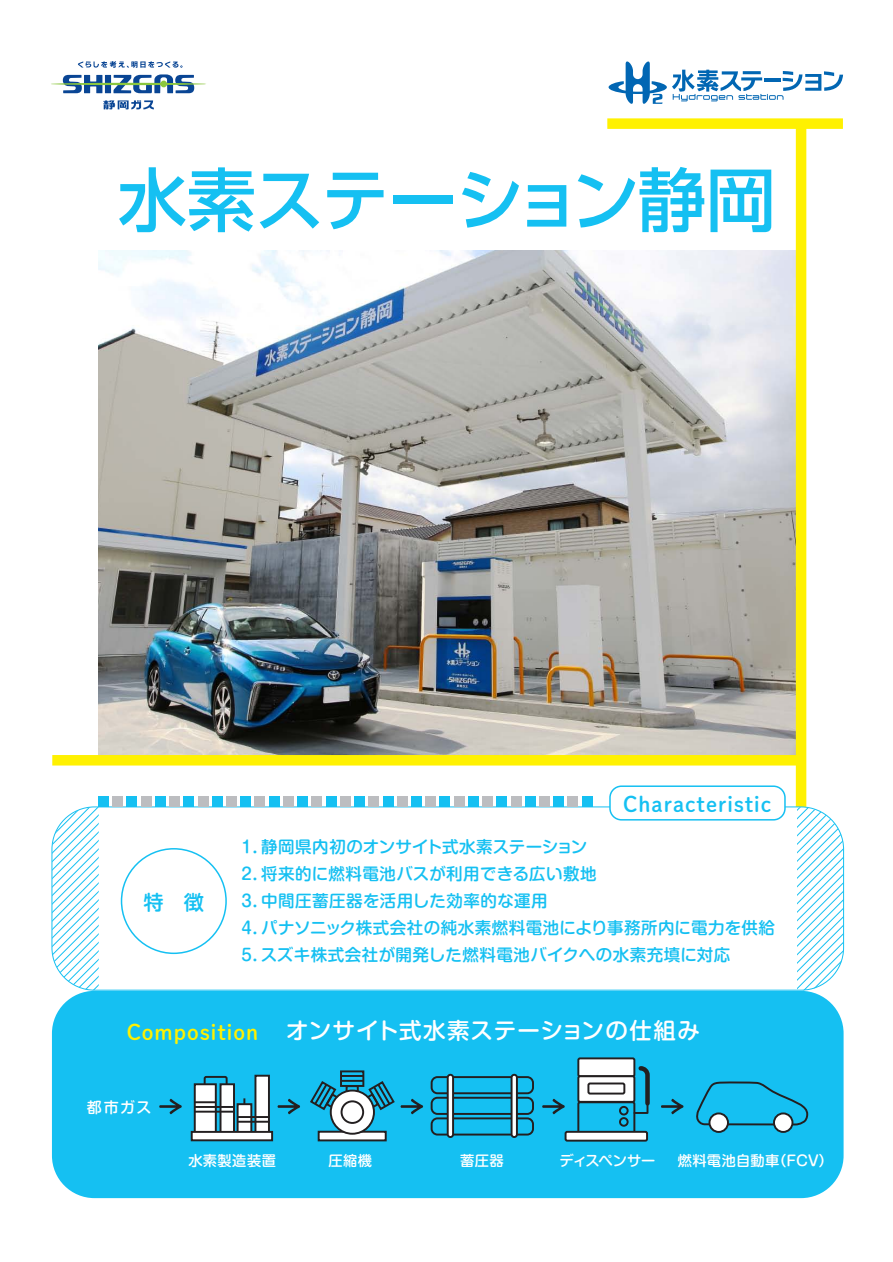
<style>
.page{position:relative;width:893px;height:1262px;background:#fff}
.page>*{position:absolute;margin:0;border:0;box-sizing:border-box;transform-origin:0 0}
.t1{font:500 69px "UD Shin Go Pro";letter-spacing:-.03em;color:#15c0f2}
.t2{font:500 22.5px "Shin M Go Pro";letter-spacing:.05em;color:#fff}
.t3{font:21px "Shuei M Go Std B";letter-spacing:.05em;color:#15c0f2}
.t4{font:500 20.25px "Shin M Go Pro";color:#15c0f2}
.t5{font:500 16.5px/27px "Shin M Go Pro";letter-spacing:.03em;color:#15c0f2}
.t6{font:500 15px "Shin M Go Pro";color:#fff}
.t7{font:500 14.25px "Shin M Go Pro";letter-spacing:.015em;color:#fff}
.t8{font:500 14.25px "Shin M Go Pro";letter-spacing:-.045em;color:#fff}
.s1{font-family:"Shuei M Go Std B";font-weight:400;font-size:21px;color:#fff101}
</style>
<div class="page">
<div style="left:52px;top:990px;width:791px;height:208px;background:#15c0f2;border-radius:43px"></div>
<img style="left:99px;top:251px;width:696px;height:504px">
<div style="left:607px;top:118px;width:235px;height:11px;background:#fff101"></div>
<div style="left:52px;top:755px;width:750px;height:10px;background:#fff101"></div>
<div style="left:795px;top:128px;width:11px;height:679px;background:#fff101"></div>
<svg style="left:608px;top:61px;width:235px;height:43px"></svg>
<svg style="left:51px;top:74px;width:155px;height:19px"></svg>
<svg style="left:78px;top:61px;width:104px;height:7px"></svg>
<svg style="left:103px;top:100px;width:51px;height:9px"></svg>
<svg style="left:52px;top:807px;width:47px;height:183px"></svg>
<svg style="left:797px;top:807px;width:46px;height:183px"></svg>
<div style="left:609px;top:785px;width:176px;height:35px;border:2px solid #15c0f2;border-radius:11px"></div>
<div style="left:121px;top:848px;width:106px;height:106px;border:2px solid #15c0f2;border-radius:50%"></div>
<div style="left:430px;top:1076px;width:104px;height:18px;border:2px solid #231f20;border-radius:6px"></div>
<div style="left:430px;top:1096px;width:104px;height:18px;border:2px solid #231f20;border-radius:6px"></div>
<div style="left:430px;top:1117px;width:104px;height:18px;border:2px solid #231f20;border-radius:6px"></div>
<div style="left:511px;top:1074px;width:6px;height:63px;background:#fff;border-radius:3px"></div>
<div style="left:510px;top:1073px;width:8px;height:65px;border:2px solid #231f20;border-radius:3px"></div>
<div style="left:447px;top:1074px;width:6px;height:63px;background:#fff;border-radius:3px"></div>
<div style="left:447px;top:1073px;width:7px;height:65px;border:2px solid #231f20;border-radius:3px"></div>
<svg style="left:696px;top:1081px;width:113px;height:45px"></svg>
<div style="left:709px;top:1113px;width:19px;height:18px;background:#fff;border-radius:50%"></div>
<div style="left:708px;top:1112px;width:21px;height:20px;border:2px solid #231f20;border-radius:50%"></div>
<div style="left:774px;top:1113px;width:18px;height:18px;background:#fff;border-radius:50%"></div>
<div style="left:773px;top:1112px;width:20px;height:20px;border:2px solid #231f20;border-radius:50%"></div>
<div style="left:340px;top:1070px;width:24px;height:16px;border:2px solid #231f20"></div>
<div style="left:345px;top:1085px;width:14px;height:9px;border:2px solid #231f20"></div>
<div style="left:318px;top:1130px;width:68px;height:11px;background:#fff;border:2px solid #231f20"></div>
<hr style="left:341px;top:1075px;width:22px;height:2px;background:#231f20">
<hr style="left:341px;top:1079px;width:22px;height:2px;background:#231f20">
<svg style="left:310px;top:1079px;width:31px;height:32px"></svg>
<div style="left:331px;top:1090px;width:43px;height:43px;background:#fff;border-radius:50%"></div>
<div style="left:330px;top:1089px;width:45px;height:45px;border:2px solid #231f20;border-radius:50%"></div>
<div style="left:340px;top:1100px;width:24px;height:23px;border:2px solid #231f20;border-radius:50%"></div>
<svg style="left:363px;top:1079px;width:60px;height:35px"></svg>
<svg style="left:159px;top:1098px;width:23px;height:16px"></svg>
<svg style="left:277px;top:1098px;width:23px;height:16px"></svg>
<svg style="left:542px;top:1098px;width:22px;height:16px"></svg>
<svg style="left:661px;top:1098px;width:22px;height:16px"></svg>
<div style="left:578px;top:1058px;width:56px;height:18px;background:#fff;border-radius:2px"></div>
<div style="left:577px;top:1057px;width:58px;height:20px;border:2px solid #231f20;border-radius:2px"></div>
<div style="left:578px;top:1076px;width:56px;height:25px;background:#fff;border-radius:2px"></div>
<div style="left:577px;top:1075px;width:58px;height:27px;border:2px solid #231f20;border-radius:2px"></div>
<div style="left:577px;top:1101px;width:58px;height:34px;border:2px solid #231f20;border-radius:2px"></div>
<div style="left:565px;top:1131px;width:82px;height:9px;background:#fff;border-radius:2px"></div>
<div style="left:564px;top:1130px;width:84px;height:11px;border:2px solid #231f20;border-radius:2px"></div>
<div style="left:587px;top:1082px;width:38px;height:12px;border:2px solid #231f20;border-radius:2px"></div>
<div style="left:619px;top:1105px;width:9px;height:10px;border:2px solid #231f20;border-radius:50%"></div>
<div style="left:619px;top:1117px;width:9px;height:9px;border:2px solid #231f20;border-radius:50%"></div>
<svg style="left:632px;top:1063px;width:18px;height:51px"></svg>
<div style="left:194px;top:1083px;width:23px;height:50px;background:#fff;border:2px solid #231f20"></div>
<div style="left:219px;top:1083px;width:16px;height:50px;background:#fff;border:2px solid #231f20"></div>
<div style="left:237px;top:1103px;width:15px;height:30px;background:#fff;border:2px solid #231f20"></div>
<div style="left:254px;top:1074px;width:16px;height:59px;background:#fff;border:2px solid #231f20"></div>
<hr style="left:195px;top:1101px;width:20px;height:2px;background:#231f20">
<hr style="left:195px;top:1106px;width:39px;height:2px;background:#231f20">
<hr style="left:195px;top:1110px;width:39px;height:2px;background:#231f20">
<hr style="left:237px;top:1116px;width:32px;height:2px;background:#231f20">
<hr style="left:237px;top:1120px;width:32px;height:2px;background:#231f20">
<div style="left:191px;top:1130px;width:82px;height:11px;background:#fff;border:2px solid #231f20"></div>
<svg style="left:203px;top:1075px;width:25px;height:11px"></svg>
<svg style="left:243px;top:1098px;width:2px;height:6px"></svg>
<div style="left:98px;top:796px;width:11px;height:10px;background:#15c0f2"></div>
<div style="left:113px;top:796px;width:10px;height:10px;background:#bcbdc0"></div>
<div style="left:127px;top:796px;width:10px;height:10px;background:#15c0f2"></div>
<div style="left:141px;top:796px;width:10px;height:10px;background:#bcbdc0"></div>
<div style="left:155px;top:796px;width:10px;height:10px;background:#15c0f2"></div>
<div style="left:169px;top:796px;width:11px;height:10px;background:#bcbdc0"></div>
<div style="left:184px;top:796px;width:10px;height:10px;background:#15c0f2"></div>
<div style="left:198px;top:796px;width:10px;height:10px;background:#bcbdc0"></div>
<div style="left:212px;top:796px;width:10px;height:10px;background:#15c0f2"></div>
<div style="left:226px;top:796px;width:11px;height:10px;background:#bcbdc0"></div>
<div style="left:241px;top:796px;width:10px;height:10px;background:#15c0f2"></div>
<div style="left:255px;top:796px;width:10px;height:10px;background:#bcbdc0"></div>
<div style="left:269px;top:796px;width:10px;height:10px;background:#15c0f2"></div>
<div style="left:283px;top:796px;width:10px;height:10px;background:#bcbdc0"></div>
<div style="left:297px;top:796px;width:11px;height:10px;background:#15c0f2"></div>
<div style="left:312px;top:796px;width:10px;height:10px;background:#bcbdc0"></div>
<div style="left:326px;top:796px;width:10px;height:10px;background:#15c0f2"></div>
<div style="left:340px;top:796px;width:10px;height:10px;background:#bcbdc0"></div>
<div style="left:354px;top:796px;width:10px;height:10px;background:#15c0f2"></div>
<div style="left:368px;top:796px;width:11px;height:10px;background:#bcbdc0"></div>
<div style="left:383px;top:796px;width:10px;height:10px;background:#15c0f2"></div>
<div style="left:397px;top:796px;width:10px;height:10px;background:#bcbdc0"></div>
<div style="left:411px;top:796px;width:10px;height:10px;background:#15c0f2"></div>
<div style="left:425px;top:796px;width:11px;height:10px;background:#bcbdc0"></div>
<div style="left:440px;top:796px;width:10px;height:10px;background:#15c0f2"></div>
<div style="left:454px;top:796px;width:10px;height:10px;background:#bcbdc0"></div>
<div style="left:468px;top:796px;width:10px;height:10px;background:#15c0f2"></div>
<div style="left:482px;top:796px;width:10px;height:10px;background:#bcbdc0"></div>
<div style="left:496px;top:796px;width:11px;height:10px;background:#15c0f2"></div>
<div style="left:511px;top:796px;width:10px;height:10px;background:#bcbdc0"></div>
<div style="left:525px;top:796px;width:10px;height:10px;background:#15c0f2"></div>
<div style="left:539px;top:796px;width:10px;height:10px;background:#bcbdc0"></div>
<div style="left:553px;top:796px;width:10px;height:10px;background:#15c0f2"></div>
<div style="left:567px;top:796px;width:11px;height:10px;background:#bcbdc0"></div>
<div style="left:582px;top:796px;width:10px;height:10px;background:#15c0f2"></div>
<h1 class="t1" style="left:118px;top:144px;width:659px">水素ステーション静岡</h1>
<p class="t4" style="left:143px;top:885px;width:62px">特　徴</p>
<p class="t3" style="left:623px;top:788px;width:149px">Characteristic</p>
<p class="t5" style="left:238px;top:831px;width:538px">１．静岡県内初のオンサイト式水素ステーション<br>2．将来的に燃料電池バスが利用できる広い敷地<br>3．中間圧蓄圧器を活用した効率的な運用<br>4．パナソニック株式会社の純水素燃料電池により事務所内に電力を供給<br>5．スズキ株式会社が開発した燃料電池バイクへの水素充填に対応</p>
<h2 class="t2" style="left:127px;top:1012px;width:575px"><span class="s1">Composition</span> オンサイト式水素ステーションの仕組み</h2>
<p class="t6" style="left:87px;top:1094px;width:66px">都市ガス</p>
<p class="t7" style="left:188px;top:1148px;width:89px">水素製造装置</p>
<p class="t7" style="left:328px;top:1148px;width:45px">圧縮機</p>
<p class="t7" style="left:460px;top:1148px;width:45px">蓄圧器</p>
<p class="t8" style="left:559px;top:1148px;width:97px">ディスペンサー</p>
<p class="t7" style="left:678px;top:1148px;width:156px">燃料電池自動車（FCV）</p>
</div>
